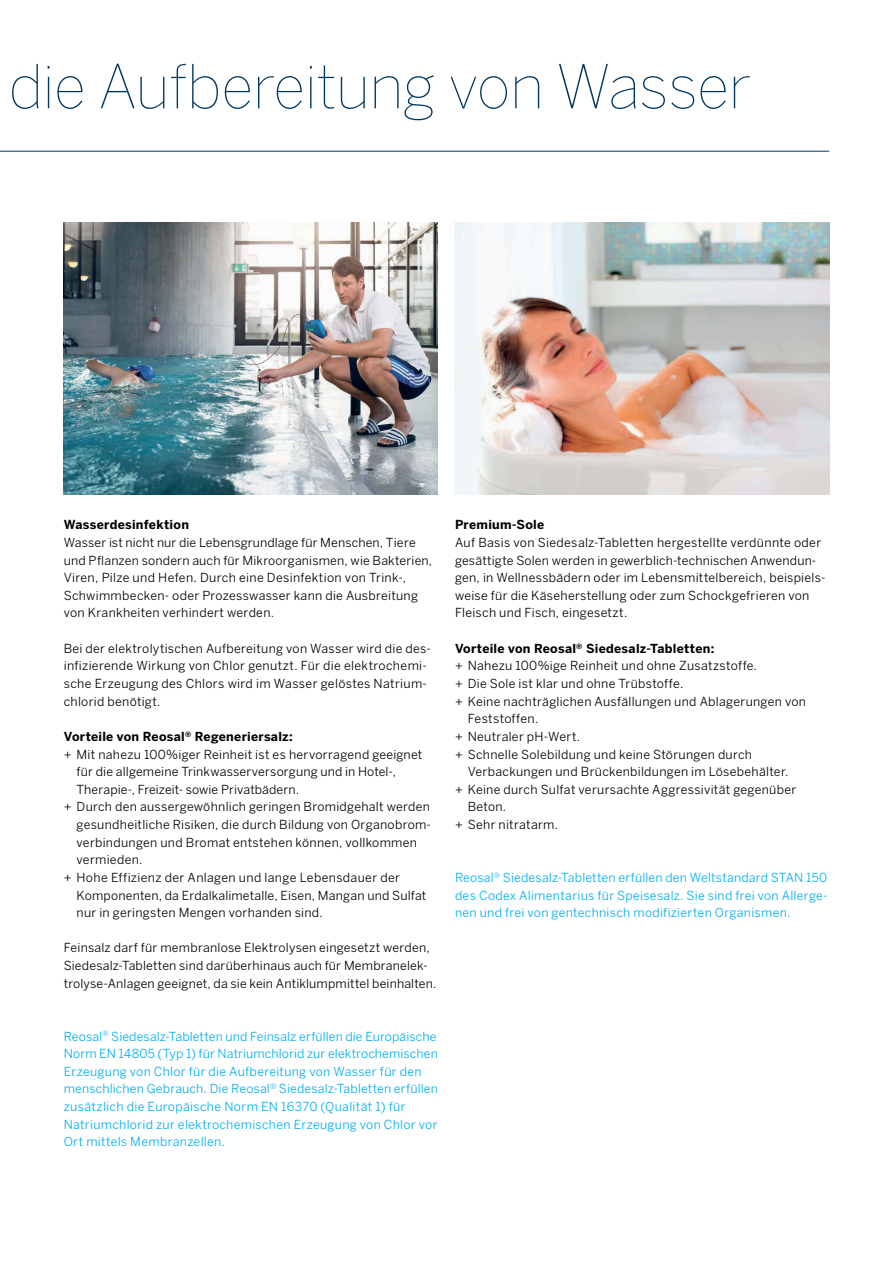
<style>
.page{position:relative;width:893px;height:1263px;background:#fff}
.page>*{position:absolute;margin:0;border:0;box-sizing:border-box;transform-origin:0 0}
.t1{font:100 60px "Benton Sans";letter-spacing:-.01em;color:#003760}
.t2{font:12.3px/17.5px "Benton Sans";letter-spacing:.02em;color:#000}
.t3{font:12.3px/17.5px "Benton Sans";letter-spacing:.015em;color:#00aeef}
.t4{font:700 12.3px "Benton Sans";letter-spacing:.02em;color:#000}
</style>
<div class="page">
<hr style="left:0;top:151px;width:829px;height:1px;background:#003760">
<img style="left:64px;top:223px;width:374px;height:271px">
<img style="left:454px;top:223px;width:375px;height:271px">
<h1 class="t1" style="left:8px;top:52px;width:745px">die Aufbereitung von Wasser</h1>
<p class="t4" style="left:64px;top:517px;width:127px">Wasserdesinfektion</p>
<p class="t2" style="left:64px;top:534px;width:370px">Wasser ist nicht nur die Lebensgrundlage für Menschen, Tiere und Pflanzen sondern auch für Mikroorganismen, wie Bakterien, Viren, Pilze und Hefen. Durch eine Desinfektion von Trink-, Schwimmbecken- oder Prozesswasser kann die Ausbreitung von Krankheiten verhindert werden.</p>
<p class="t2" style="left:64px;top:639px;width:369px">Bei der elektrolytischen Aufbereitung von Wasser wird die des&shy;infizierende Wirkung von Chlor genutzt. Für die elektrochemi&shy;sche Erzeugung des Chlors wird im Wasser gelöstes Natrium&shy;chlorid benötigt.</p>
<p class="t4" style="left:64px;top:729px;width:230px">Vorteile von Reosal<sup>®</sup> Regeneriersalz:</p>
<p class="t2" style="left:64px;top:745px;width:360px">+ Mit nahezu 100%iger Reinheit ist es hervorragend geeignet</p>
<p class="t2" style="left:77px;top:763px;width:321px">für die allgemeine Trinkwasserversorgung und in Hotel-,</p>
<p class="t2" style="left:77px;top:780px;width:224px">Therapie-, Freizeit- sowie Privatbädern.</p>
<p class="t2" style="left:64px;top:798px;width:368px">+ Durch den aussergewöhnlich geringen Bromidgehalt werden</p>
<p class="t2" style="left:77px;top:816px;width:354px">gesundheitliche Risiken, die durch Bildung von Organobrom-</p>
<p class="t2" style="left:77px;top:833px;width:342px">verbindungen und Bromat entstehen können, vollkommen</p>
<p class="t2" style="left:77px;top:851px;width:67px">vermieden.</p>
<p class="t2" style="left:64px;top:868px;width:338px">+ Hohe Effizienz der Anlagen und lange Lebensdauer der</p>
<p class="t2" style="left:77px;top:886px;width:351px">Komponenten, da Erdalkalimetalle, Eisen, Mangan und Sulfat</p>
<p class="t2" style="left:77px;top:904px;width:248px">nur in geringsten Mengen vorhanden sind.</p>
<p class="t2" style="left:64px;top:939px;width:374px">Feinsalz darf für membranlose Elektrolysen eingesetzt werden,<br>Siedesalz-Tabletten sind darüberhinaus auch für Membranelek&shy;trolyse-Anlagen geeignet, da sie kein Antiklumpmittel beinhalten.</p>
<p class="t3" style="left:64px;top:1027px;width:376px">Reosal<sup>®</sup> Siedesalz-Tabletten und Feinsalz erfüllen die Europäische Norm EN 14805 (Typ 1) für Natriumchlorid zur elektrochemischen Erzeugung von Chlor für die Aufbereitung von Wasser für den menschlichen Gebrauch. Die Reosal<sup>®</sup> Siedesalz-Tabletten erfüllen zusätzlich die Europäische Norm EN 16370 (Qualität 1) für Natriumchlorid zur elektrochemischen Erzeugung von Chlor vor Ort mittels Membranzellen.</p>
<p class="t4" style="left:455px;top:517px;width:91px">Premium-Sole</p>
<p class="t2" style="left:455px;top:534px;width:372px">Auf Basis von Siedesalz-Tabletten hergestellte verdünnte oder gesättigte Solen werden in gewerblich-technischen Anwendun&shy;gen, in Wellnessbädern oder im Lebensmittelbereich, beispiels&shy;weise für die Käseherstellung oder zum Schockgefrieren von Fleisch und Fisch, eingesetzt.</p>
<p class="t4" style="left:455px;top:641px;width:261px">Vorteile von Reosal<sup>®</sup> Siedesalz-Tabletten:</p>
<p class="t2" style="left:455px;top:657px;width:304px">+ Nahezu 100%ige Reinheit und ohne Zusatzstoffe.</p>
<p class="t2" style="left:455px;top:675px;width:230px">+ Die Sole ist klar und ohne Trübstoffe.</p>
<p class="t2" style="left:455px;top:692px;width:353px">+ Keine nachträglichen Ausfällungen und Ablagerungen von</p>
<p class="t2" style="left:468px;top:710px;width:72px">Feststoffen.</p>
<p class="t2" style="left:455px;top:727px;width:127px">+ Neutraler pH-Wert.</p>
<p class="t2" style="left:455px;top:745px;width:299px">+ Schnelle Solebildung und keine Störungen durch</p>
<p class="t2" style="left:468px;top:763px;width:322px">Verbackungen und Brückenbildungen im Lösebehälter.</p>
<p class="t2" style="left:455px;top:780px;width:343px">+ Keine durch Sulfat verursachte Aggressivität gegenüber</p>
<p class="t2" style="left:468px;top:798px;width:40px">Beton.</p>
<p class="t2" style="left:455px;top:816px;width:105px">+ Sehr nitratarm.</p>
<p class="t3" style="left:455px;top:868px;width:374px;text-align:justify">Reosal<sup>®</sup> Siedesalz-Tabletten erfüllen den Weltstandard STAN 150 des Codex Alimentarius für Speisesalz. Sie sind frei von Allerge&shy;nen und frei von gentechnisch modifizierten Organismen.</p>
</div>
